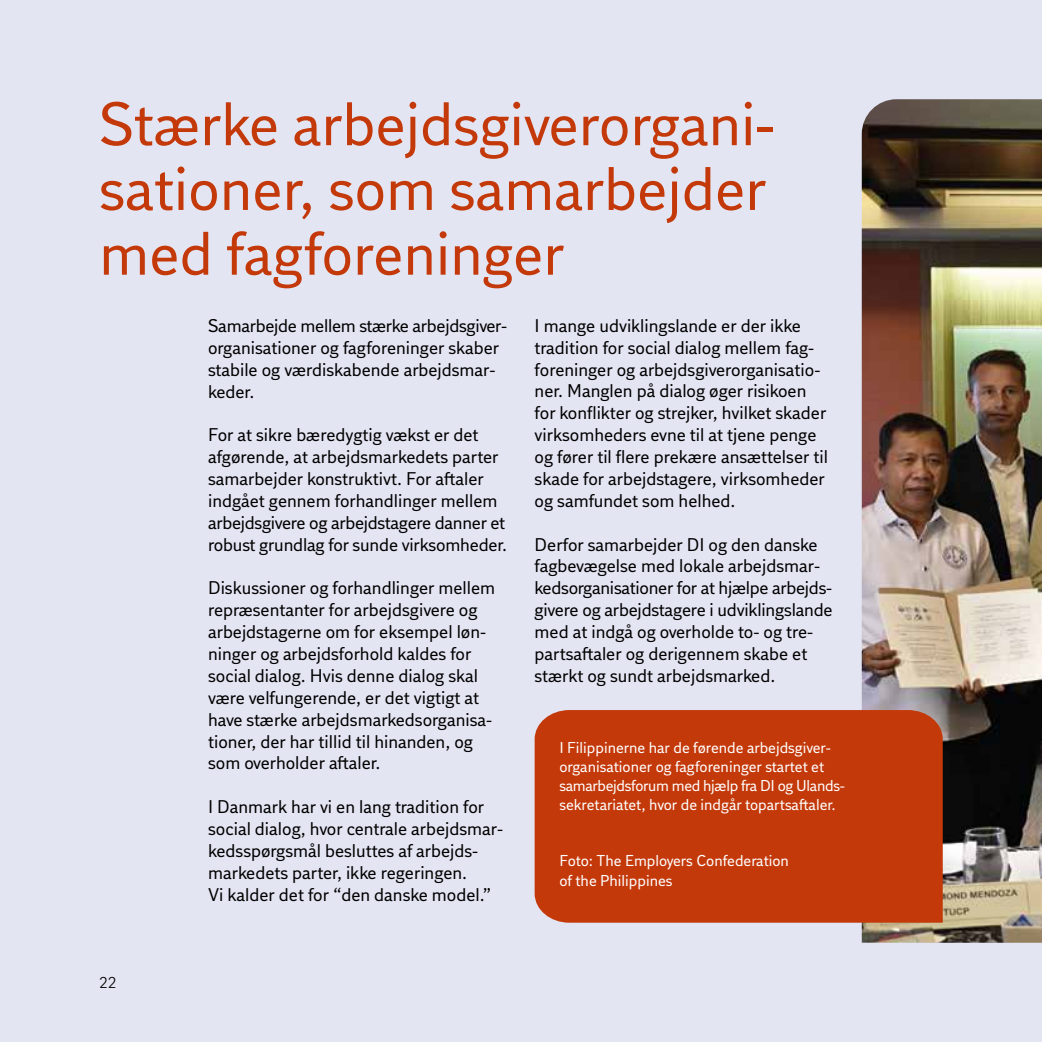
<style>
.page{position:relative;width:1042px;height:1042px;background:#e4e5f3}
.page>*{position:absolute;margin:0;border:0;box-sizing:border-box;transform-origin:0 0}
.t1{font:61.25px/64.8px "DI Sans";color:#c4390a}
.t2{font:18.38px/21.9px "DI Sans";color:#000}
.t3{font:15.75px/19.2px "DI Sans";color:#fff}
.t4{font:15.75px "DI Sans";color:#000}
</style>
<div class="page">
<img style="left:862px;top:99px;width:180px;height:844px">
<div style="left:535px;top:710px;width:408px;height:212px;background:#c4390a"></div>
<h1 class="t1" style="left:99px;top:91px;width:678px">Stærke arbejdsgiverorgani&shy;sationer, som samarbejder med fagforeninger</h1>
<p class="t2" style="left:208px;top:314px;width:301px">Samarbejde mellem stærke arbejdsgiver&shy;organisationer og fagforeninger skaber stabile og værdiskabende arbejdsmar&shy;keder.</p>
<p class="t2" style="left:208px;top:424px;width:300px">For at sikre bæredygtig vækst er det afgørende, at arbejdsmarkedets parter samarbejder konstruktivt. For aftaler indgået gennem forhandlinger mellem arbejdsgivere og arbejdstagere danner et robust grundlag for sunde virksomheder.</p>
<p class="t2" style="left:208px;top:577px;width:289px">Diskussioner og forhandlinger mellem repræsentanter for arbejdsgivere og arbejdstagerne om for eksempel løn&shy;ninger og arbejdsforhold kaldes for social dialog. Hvis denne dialog skal være velfungerende, er det vigtigt at have stærke arbejdsmarkedsorganisa&shy;tioner, der har tillid til hinanden, og som overholder aftaler.</p>
<p class="t2" style="left:208px;top:795px;width:297px">I Danmark har vi en lang tradition for social dialog, hvor centrale arbejdsmar&shy;kedsspørgsmål besluttes af arbejds&shy;markedets parter, ikke regeringen.<br>Vi kalder det for “den danske model.”</p>
<p class="t2" style="left:535px;top:314px;width:295px">I mange udviklingslande er der ikke tradition for social dialog mellem fag&shy;foreninger og arbejdsgiverorganisatio&shy;ner. Manglen på dialog øger risikoen for konflikter og strejker, hvilket skader virksomheders evne til at tjene penge og fører til flere prekære ansættelser til skade for arbejdstagere, virksomheder og samfundet som helhed.</p>
<p class="t2" style="left:535px;top:533px;width:300px">Derfor samarbejder DI og den danske fagbevægelse med lokale arbejdsmar&shy;kedsorganisationer for at hjælpe arbejds&shy;givere og arbejdstagere i udviklingslande med at indgå og overholde to- og tre&shy;partsaftaler og derigennem skabe et stærkt og sundt arbejdsmarked.</p>
<p class="t3" style="left:559px;top:737px;width:287px">I Filippinerne har de førende arbejdsgiver&shy;organisationer og fagforeninger startet et samarbejdsforum med hjælp fra DI og Ulands&shy;sekretariatet, hvor de indgår topartsaftaler.</p>
<p class="t3" style="left:559px;top:851px;width:231px">Foto: The Employers Confederation of the Philippines</p>
<p class="t4" style="left:99px;top:972px;width:19px">22</p>
</div>
